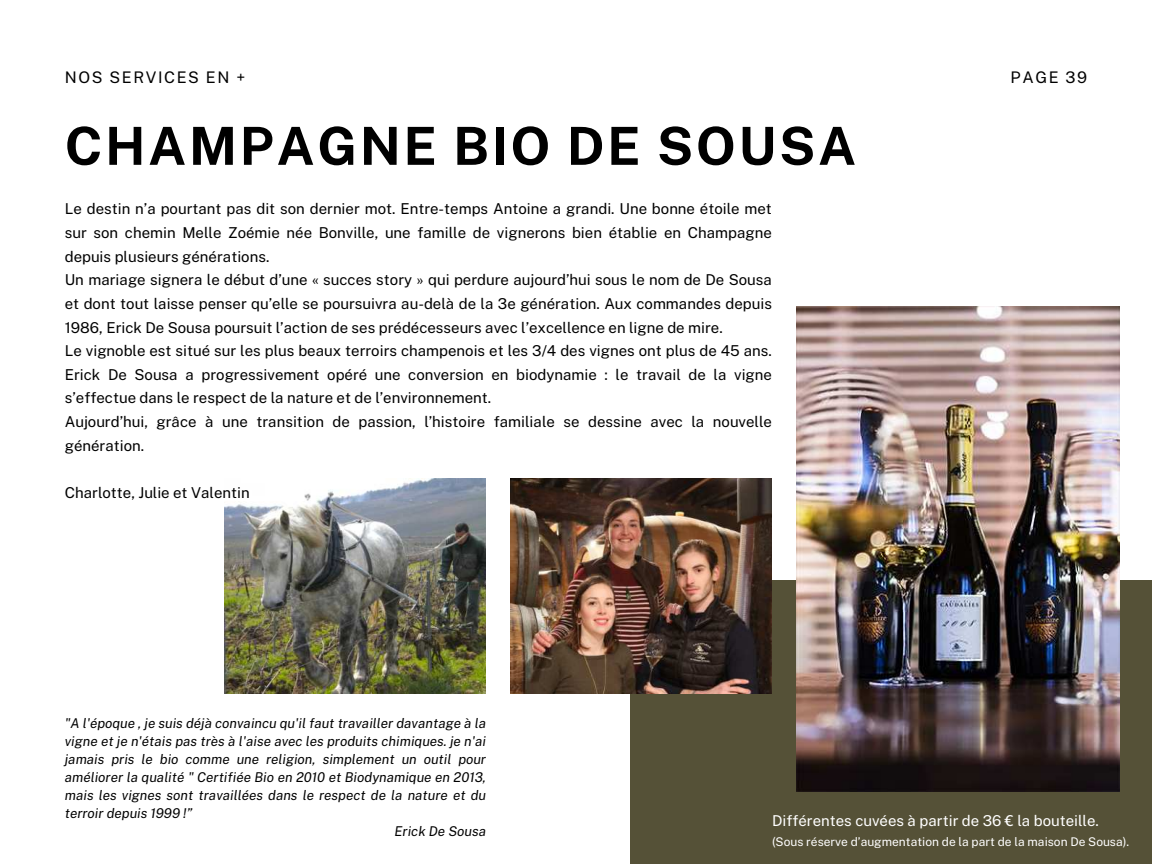
<style>
.page{position:relative;width:1152px;height:864px;background:#fff}
.page>*{position:absolute;margin:0;border:0;box-sizing:border-box;transform-origin:0 0}
.t1{font:700 52.5px "Public Sans";letter-spacing:.05em;color:#000}
.t2{font:16.05px "Public Sans";letter-spacing:.1em;color:#000}
.t3{font:15px/23.5px "Public Sans";color:#000}
.t4{font:15px "Public Sans";color:#fff}
.t5{font:italic 13.5px "Public Sans";color:#000}
.t6{font:12px "Public Sans";color:#fff}
</style>
<div class="page">
<div style="left:630px;top:581px;width:522px;height:283px;background:#555137"></div>
<img style="left:511px;top:478px;width:261px;height:215px">
<img style="left:225px;top:478px;width:261px;height:215px">
<img style="left:797px;top:307px;width:323px;height:484px">
<p class="t2" style="left:65px;top:65px;width:182px">NOS SERVICES EN +</p>
<p class="t2" style="left:1011px;top:65px;width:78px">PAGE 39</p>
<h1 class="t1" style="left:65px;top:108px;width:793px">CHAMPAGNE BIO DE SOUSA</h1>
<p class="t3" style="left:65px;top:196px;width:709px">Le destin n’a pourtant pas dit son dernier mot. Entre-temps Antoine a grandi. Une bonne étoile met sur son chemin Melle Zoémie née Bonville, une famille de vignerons bien établie en Champagne depuis plusieurs générations.<br>Un mariage signera le début d’une « succes story » qui perdure aujourd’hui sous le nom de De Sousa et dont tout laisse penser qu’elle se poursuivra au-delà de la 3e génération. Aux commandes depuis 1986, Erick De Sousa poursuit l’action de ses prédécesseurs avec l’excellence en ligne de mire.<br>Le vignoble est situé sur les plus beaux terroirs champenois et les 3/4 des vignes ont plus de 45 ans.<br>Erick De Sousa a progressivement opéré une conversion en biodynamie : le travail de la vigne s’effectue dans le respect de la nature et de l’environnement.<br>Aujourd’hui, grâce à une transition de passion, l’histoire familiale se dessine avec la nouvelle génération.</p>
<p class="t3" style="left:65px;top:480px;width:186px">Charlotte, Julie et Valentin</p>
<p class="t5" style="left:65px;top:714px;width:423px">"A l'époque , je suis déjà convaincu qu'il faut travailler davantage à la</p>
<p class="t5" style="left:65px;top:732px;width:423px">vigne et je n'étais pas très à l'aise avec les produits chimiques. je n'ai</p>
<p class="t5" style="left:65px;top:750px;width:423px">jamais pris le bio comme une religion, simplement un outil pour</p>
<p class="t5" style="left:65px;top:768px;width:423px">améliorer la qualité " Certifiée Bio en 2010 et Biodynamique en 2013,</p>
<p class="t5" style="left:65px;top:786px;width:423px">mais les vignes sont travaillées dans le respect de la nature et du</p>
<p class="t5" style="left:65px;top:804px;width:129px">terroir depuis 1999 !”</p>
<p class="t5" style="left:395px;top:822px;width:93px">Erick De Sousa</p>
<p class="t4" style="left:772px;top:809px;width:328px">Différentes cuvées à partir de 36 € la bouteille.</p>
<p class="t6" style="left:772px;top:832px;width:359px">(Sous réserve d’augmentation de la part de la maison De Sousa).</p>
</div>
